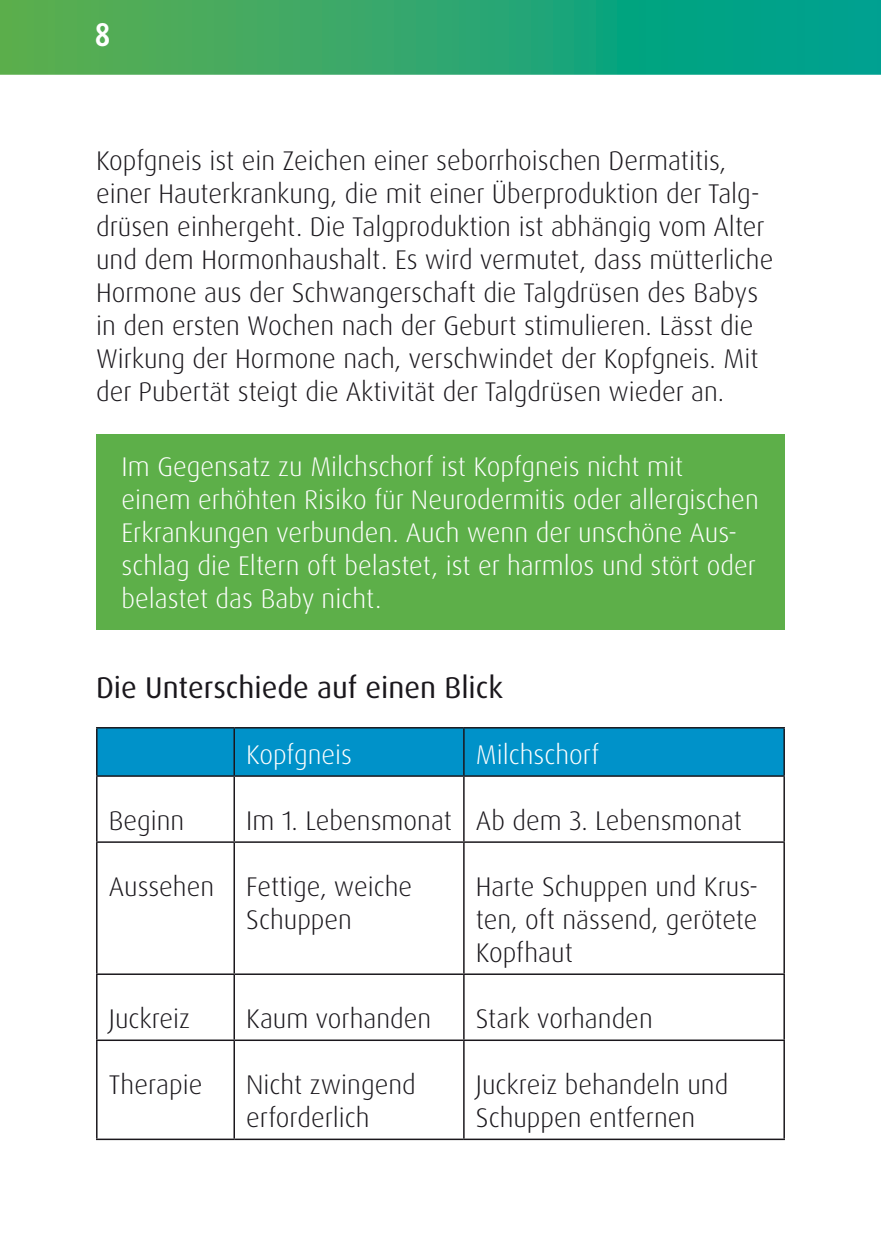
<style>
.page{position:relative;width:881px;height:1249px;background:#fff}
.page>*{position:absolute;margin:0;border:0;box-sizing:border-box;transform-origin:0 0}
.t1{font:700 condensed 33px "Dax OT";color:#fff}
.t2{font:30px "Dax OT";color:#1a171c}
.t3{font:300 27px/33px "Dax OT";color:#1a171c}
.t4{font:300 27px/33px "Dax OT";color:#fff}
</style>
<div class="page">
<svg style="left:0;top:0;width:881px;height:75px;background:#2aa770"></svg>
<div style="left:98px;top:728px;width:685px;height:47px;background:#0092c9"></div>
<hr style="left:96px;top:726px;width:138px;height:2px;background:#1a171c">
<hr style="left:96px;top:728px;width:2px;height:47px;background:#1a171c">
<hr style="left:234px;top:726px;width:230px;height:2px;background:#1a171c">
<hr style="left:233px;top:728px;width:2px;height:47px;background:#1a171c">
<hr style="left:464px;top:726px;width:321px;height:2px;background:#1a171c">
<hr style="left:463px;top:728px;width:2px;height:47px;background:#1a171c">
<hr style="left:783px;top:728px;width:2px;height:47px;background:#1a171c">
<hr style="left:96px;top:775px;width:138px;height:1px;background:#1a171c">
<hr style="left:96px;top:776px;width:2px;height:65px;background:#1a171c">
<hr style="left:234px;top:775px;width:230px;height:1px;background:#1a171c">
<hr style="left:233px;top:776px;width:2px;height:65px;background:#1a171c">
<hr style="left:464px;top:775px;width:321px;height:1px;background:#1a171c">
<hr style="left:463px;top:776px;width:2px;height:65px;background:#1a171c">
<hr style="left:783px;top:776px;width:2px;height:65px;background:#1a171c">
<hr style="left:96px;top:841px;width:138px;height:1px;background:#1a171c">
<hr style="left:96px;top:842px;width:2px;height:131px;background:#1a171c">
<hr style="left:234px;top:841px;width:230px;height:1px;background:#1a171c">
<hr style="left:233px;top:842px;width:2px;height:131px;background:#1a171c">
<hr style="left:464px;top:841px;width:321px;height:1px;background:#1a171c">
<hr style="left:463px;top:842px;width:2px;height:131px;background:#1a171c">
<hr style="left:783px;top:842px;width:2px;height:131px;background:#1a171c">
<hr style="left:96px;top:973px;width:138px;height:1px;background:#1a171c">
<hr style="left:96px;top:974px;width:2px;height:65px;background:#1a171c">
<hr style="left:234px;top:973px;width:230px;height:1px;background:#1a171c">
<hr style="left:233px;top:974px;width:2px;height:65px;background:#1a171c">
<hr style="left:464px;top:973px;width:321px;height:1px;background:#1a171c">
<hr style="left:463px;top:974px;width:2px;height:65px;background:#1a171c">
<hr style="left:783px;top:974px;width:2px;height:65px;background:#1a171c">
<hr style="left:96px;top:1039px;width:138px;height:1px;background:#1a171c">
<hr style="left:96px;top:1040px;width:2px;height:98px;background:#1a171c">
<hr style="left:234px;top:1039px;width:230px;height:1px;background:#1a171c">
<hr style="left:233px;top:1040px;width:2px;height:98px;background:#1a171c">
<hr style="left:464px;top:1039px;width:321px;height:1px;background:#1a171c">
<hr style="left:463px;top:1040px;width:2px;height:98px;background:#1a171c">
<hr style="left:783px;top:1040px;width:2px;height:98px;background:#1a171c">
<hr style="left:96px;top:1138px;width:138px;height:1px;background:#1a171c">
<hr style="left:234px;top:1138px;width:230px;height:1px;background:#1a171c">
<hr style="left:464px;top:1138px;width:321px;height:1px;background:#1a171c">
<div style="left:96px;top:433px;width:689px;height:196px;background:#5daf49"></div>
<p class="t1" style="left:95px;top:13px;width:17px">8</p>
<p class="t3" style="left:96px;top:144px;width:679px">Kopfgneis ist ein Zeichen einer seborrhoischen Dermatitis, einer Hauterkrankung, die mit einer Überproduktion der Talg&shy;drüsen einhergeht. Die Talgproduktion ist abhängig vom Alter und dem Hormonhaushalt. Es wird vermutet, dass mütterliche Hormone aus der Schwangerschaft die Talgdrüsen des Babys in den ersten Wochen nach der Geburt stimulieren. Lässt die Wirkung der Hormone nach, verschwindet der Kopfgneis. Mit der Pubertät steigt die Aktivität der Talgdrüsen wieder an.</p>
<p class="t4" style="left:122px;top:450px;width:639px">Im Gegensatz zu Milchschorf ist Kopfgneis nicht mit einem erhöhten Risiko für Neurodermitis oder allergischen Erkrankungen verbunden. Auch wenn der unschöne Aus&shy;schlag die Eltern oft belastet, ist er harmlos und stört oder belastet das Baby nicht.</p>
<p class="t2" style="left:96px;top:668px;width:408px">Die Unterschiede auf einen Blick</p>
<p class="t4" style="left:246px;top:738px;width:107px">Kopfgneis</p>
<p class="t4" style="left:476px;top:738px;width:125px">Milchschorf</p>
<p class="t3" style="left:109px;top:804px;width:77px">Beginn</p>
<p class="t3" style="left:246px;top:804px;width:497px">Im 1. Lebensmonat Ab dem 3. Lebensmonat</p>
<p class="t3" style="left:246px;top:870px;width:167px;text-indent:-137px">Aussehen Fettige, weiche<br>Schuppen</p>
<p class="t3" style="left:476px;top:870px;width:284px;text-align:justify">Harte Schuppen und Krus&shy;ten, oft nässend, gerötete Kopfhaut</p>
<p class="t3" style="left:109px;top:1002px;width:83px">Juckreiz</p>
<p class="t3" style="left:246px;top:1002px;width:187px">Kaum vorhanden</p>
<p class="t3" style="left:476px;top:1002px;width:178px">Stark vorhanden</p>
<p class="t3" style="left:109px;top:1068px;width:95px">Therapie</p>
<p class="t3" style="left:246px;top:1068px;width:171px">Nicht zwingend erforderlich</p>
<p class="t3" style="left:476px;top:1068px;width:254px">Juckreiz behandeln und<br>Schuppen entfernen</p>
</div>
